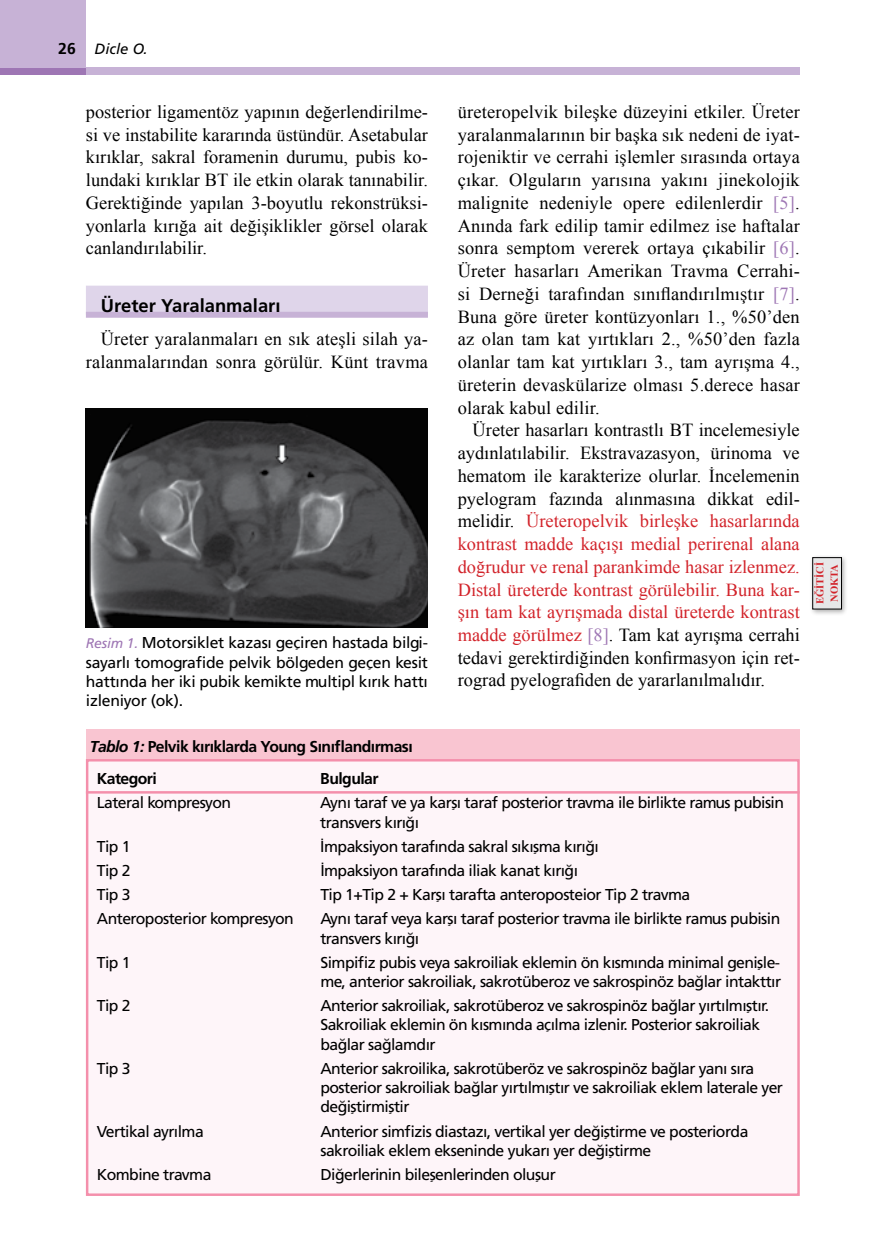
<style>
.page{position:relative;width:879px;height:1260px;background:#fff}
.page>*{position:absolute;margin:0;border:0;box-sizing:border-box;transform-origin:0 0}
.t1{font:18.38px/22.8px "Times New Roman";letter-spacing:.01em;color:#000;text-align:justify}
.t2{font:18.38px "Frutiger Bold Tr";color:#000}
.t3{font:15.75px/19.2px "Frutiger Normal Tr";letter-spacing:-.035em;color:#000}
.t4{font:15.75px/32px "Frutiger Bold Tr";letter-spacing:-.035em;color:#000}
.t5{font:14.88px "Frutiger Italic Tr";color:#000}
.t6{font:700 10.5px/14px "Times New Roman";color:#d2232a}
.s1{font-family:"Frutiger Bold Tr";font-size:15.75px}
.s2{font-family:"Frutiger Italic Tr";font-size:14px;color:#9e76b4}
.s3{font-family:"Frutiger Bold Italic Tr"}
.s4{color:#9e76b4}
.s5{color:#d2232a}
</style>
<div class="page">
<div style="left:0;top:68px;width:86px;height:7px;background:#9e76b4"></div>
<div style="left:86px;top:68px;width:713px;height:7px;background:#c7b2d6"></div>
<div style="left:0;top:0;width:86px;height:68px;background:#c7b2d6"></div>
<div style="left:808px;top:555px;width:38px;height:61px;background:#000;opacity:.33"></div>
<div style="left:812px;top:558px;width:29px;height:51px;background:#e6e7e8"></div>
<div style="left:812px;top:557px;width:29px;height:52px;border:1px solid #000"></div>
<div style="left:86px;top:286px;width:341px;height:29px;background:#dfd5ea"></div>
<div style="left:86px;top:312px;width:341px;height:6px;background:#c7b2d6"></div>
<div style="left:86px;top:759px;width:713px;height:437px;background:#fef5f9;border:2px solid #f48fab"></div>
<div style="left:86px;top:729px;width:713px;height:30px;background:#f9c5d1"></div>
<hr style="left:86px;top:791px;width:713px;height:3px;background:#f48fab">
<img style="left:85px;top:409px;width:342px;height:218px">
<p class="t5" style="left:58px;top:40px;width:91px"><span class="s1">26</span> Dicle O.</p>
<p class="t1" style="left:86px;top:100px;width:343px">posterior ligamentöz yapının değerlendirilme&shy;si ve instabilite kararında üstündür. Asetabular kırıklar, sakral foramenin durumu, pubis ko&shy;lundaki kırıklar BT ile etkin olarak tanınabilir.<br>Gerektiğinde yapılan 3-boyutlu rekonstrüksi&shy;yonlarla kırığa ait değişiklikler görsel olarak canlandırılabilir.</p>
<p class="t2" style="left:101px;top:295px;width:181px">Üreter Yaralanmaları</p>
<p class="t1" style="left:86px;top:327px;width:343px;text-align:right">Üreter yaralanmaları en sık ateşli silah ya&shy;ralanmalarından sonra görülür. Künt travma</p>
<p class="t3" style="left:86px;top:633px;width:343px;text-align:justify"><span class="s2">Resim 1.</span> Motorsiklet kazası geçiren hastada bilgi&shy;sayarlı tomografide pelvik bölgeden geçen kesit hattında her iki pubik kemikte multipl kırık hattı izleniyor (ok).</p>
<p class="t4" style="left:97px;top:730px;width:317px;text-indent:-7px"><span class="s3">Tablo 1:</span> Pelvik kırıklarda Young Sınıflandırması<br>Kategori</p>
<p class="t4" style="left:320px;top:762px;width:60px">Bulgular</p>
<p class="t1" style="left:457px;top:100px;width:343px">üreteropelvik bileşke düzeyini etkiler. Üreter yaralanmalarının bir başka sık nedeni de iyat&shy;rojeniktir ve cerrahi işlemler sırasında ortaya çıkar. Olguların yarısına yakını jinekolojik malignite nedeniyle opere edilenlerdir <span class="s4">[5]</span>.<br>Anında fark edilip tamir edilmez ise haftalar sonra semptom vererek ortaya çıkabilir <span class="s4">[6]</span>.<br>Üreter hasarları Amerikan Travma Cerrahi&shy;si Derneği tarafından sınıflandırılmıştır <span class="s4">[7]</span>.<br>Buna göre üreter kontüzyonları 1., %50’den az olan tam kat yırtıkları 2., %50’den fazla olanlar tam kat yırtıkları 3., tam ayrışma 4., üreterin devaskülarize olması 5.derece hasar olarak kabul edilir.</p>
<p class="t1" style="left:457px;top:418px;width:343px;text-indent:15px">Üreter hasarları kontrastlı BT incelemesiyle aydınlatılabilir. Ekstravazasyon, ürinoma ve hematom ile karakterize olurlar. İncelemenin pyelogram fazında alınmasına dikkat edil&shy;melidir. <span class="s5">Üreteropelvik birleşke hasarlarında kontrast madde kaçışı medial perirenal alana doğrudur ve renal parankimde hasar izlenmez.<br>Distal üreterde kontrast görülebilir. Buna kar&shy;şın tam kat ayrışmada distal üreterde kontrast madde görülmez</span> <span class="s4">[8]</span>. Tam kat ayrışma cerrahi tedavi gerektirdiğinden konfirmasyon için ret&shy;rograd pyelografiden de yararlanılmalıdır.</p>
<p class="t3" style="left:97px;top:793px;width:136px">Lateral kompresyon</p>
<p class="t3" style="left:320px;top:793px;width:465px">Aynı taraf ve ya karşı taraf posterior travma ile birlikte ramus pubisin transvers kırığı</p>
<p class="t3" style="left:97px;top:836px;width:35px">Tip 1</p>
<p class="t3" style="left:320px;top:836px;width:280px">İmpaksiyon tarafında sakral sıkışma kırığı</p>
<p class="t3" style="left:97px;top:861px;width:35px">Tip 2</p>
<p class="t3" style="left:320px;top:861px;width:259px">İmpaksiyon tarafında iliak kanat kırığı</p>
<p class="t3" style="left:97px;top:885px;width:35px">Tip 3</p>
<p class="t3" style="left:320px;top:885px;width:371px">Tip 1+Tip 2 + Karşı tarafta anteroposteior Tip 2 travma</p>
<p class="t3" style="left:97px;top:909px;width:198px">Anteroposterior kompresyon</p>
<p class="t3" style="left:320px;top:909px;width:461px">Aynı taraf veya karşı taraf posterior travma ile birlikte ramus pubisin transvers kırığı</p>
<p class="t3" style="left:97px;top:953px;width:35px">Tip 1</p>
<p class="t3" style="left:320px;top:953px;width:462px">Simpifiz pubis veya sakroiliak eklemin ön kısmında minimal genişle&shy;me, anterior sakroiliak, sakrotüberoz ve sakrospinöz bağlar intakttır</p>
<p class="t3" style="left:97px;top:996px;width:35px">Tip 2</p>
<p class="t3" style="left:320px;top:996px;width:450px">Anterior sakroiliak, sakrotüberoz ve sakrospinöz bağlar yırtılmıştır.<br>Sakroiliak eklemin ön kısmında açılma izlenir. Posterior sakroiliak bağlar sağlamdır</p>
<p class="t3" style="left:97px;top:1059px;width:35px">Tip 3</p>
<p class="t3" style="left:320px;top:1059px;width:464px">Anterior sakroilika, sakrotüberöz ve sakrospinöz bağlar yanı sıra posterior sakroiliak bağlar yırtılmıştır ve sakroiliak eklem laterale yer değiştirmiştir</p>
<p class="t3" style="left:97px;top:1121px;width:108px">Vertikal ayrılma</p>
<p class="t3" style="left:320px;top:1121px;width:429px">Anterior simfizis diastazı, vertikal yer değiştirme ve posteriorda sakroiliak eklem ekseninde yukarı yer değiştirme</p>
<p class="t3" style="left:97px;top:1165px;width:116px">Kombine travma</p>
<p class="t3" style="left:320px;top:1165px;width:237px">Diğerlerinin bileşenlerinden oluşur</p>
<p class="t6" style="left:812px;top:604px;width:44px;rotate:-90deg">EĞİTİCİ<br>NOKTA</p>
</div>
